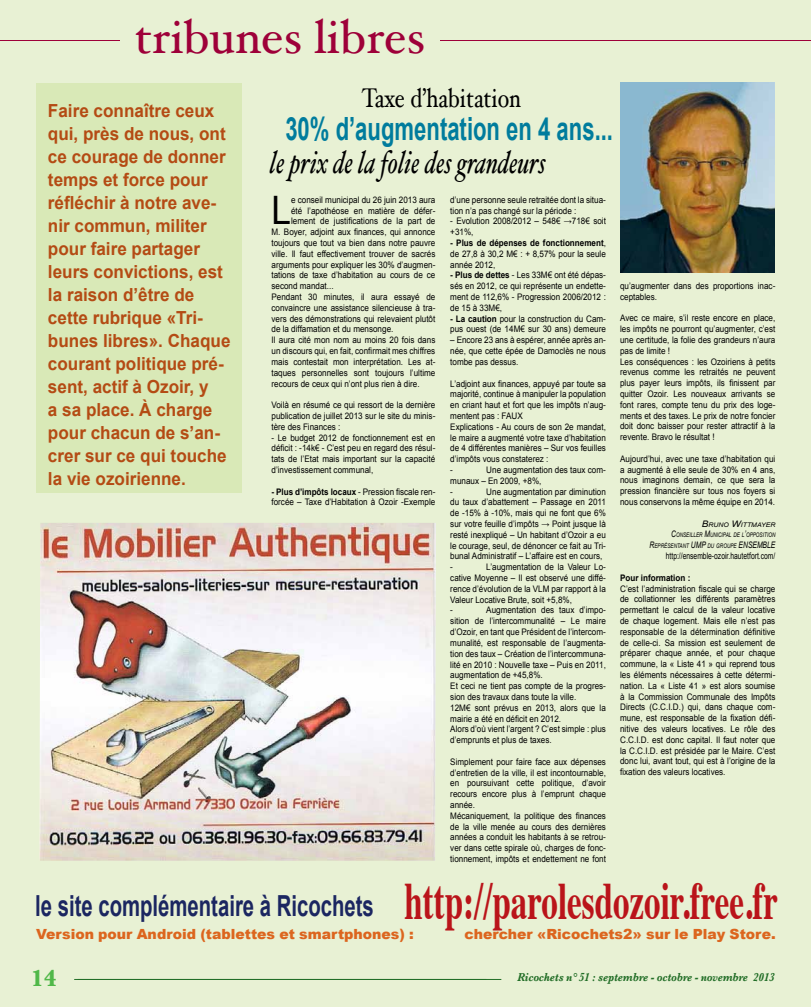
<style>
.page{position:relative;width:811px;height:1007px;background:#fff}
.page>*{position:absolute;margin:0;border:0;box-sizing:border-box;transform-origin:0 0}
.t1{font:48px "Hoefler Text";color:#9e0039}
.t2{font:39.2px "Arial";color:#000;scale:.9 1}
.t3{font:italic 32px "Hoefler Text";color:#000;scale:.75 1}
.t4{font:700 32px "Arial";color:#007c9d;scale:.69 1}
.t5{font:700 29px "Arial";color:#1b2661;scale:.7 1}
.t6{font:27px "Hoefler Text";color:#000;scale:.8 1}
.t7{font:700 24px "Baskerville";color:#50b848}
.t8{font:700 18px/23px "Arial";color:#b44b14;scale:.95 1}
.t9{font:900 14px "Arial";color:#dc651e}
.t10{font:italic 700 12px "Baskerville";color:#226e27;scale:.85 1}
.t11{font:9px/10.8px "Arial";color:#000;scale:.9 1}
.t12{font:9px "Arial";color:#000;scale:.75 1}
.t13{font:700 9px "Arial";color:#000;scale:.9 1}
.t14{font:italic 9px "Arial";color:#000;scale:.75 1}
.t15{font:italic 6.3px "Arial";color:#000;scale:.75 1}
.t16{font:italic 6.3px "Arial";color:#000;scale:1.1 1}
.s1{font-weight:700}
.s2{font-size:9px}
.s3{font-family:"Times";font-size:52.5px;color:#ba141a}
</style>
<div class="page">
<div style="left:0;top:0;width:811px;height:1006px;background:#e8f1d4"></div>
<hr style="left:0;top:40px;width:811px;height:1px;background:#9e0039">
<hr style="left:78px;top:979px;width:408px;height:1px;background:#226e27">
<div style="left:120px;top:4px;width:319px;height:49px;background:#e8f1d4"></div>
<div style="left:36px;top:83px;width:206px;height:410px;background:#d9e9b7"></div>
<hr style="left:74px;top:978px;width:427px;height:1px;background:#226e27">
<img style="left:620px;top:83px;width:154px;height:189px">
<img style="left:39px;top:523px;width:397px;height:337px">
<h1 class="t1" style="left:135px;top:8px;width:292px">tribunes libres</h1>
<h3 class="t6" style="left:362px;top:82px;width:200px">Taxe d’habitation</h3>
<h3 class="t4" style="left:285px;top:107px;width:476px">30% d’augmentation en 4 ans...</h3>
<h3 class="t3" style="left:270px;top:143px;width:369px">le prix de la folie des grandeurs</h3>
<p class="t8" style="left:48px;top:99px;width:194px">Faire connaître ceux qui, près de nous, ont ce courage de donner temps et force pour réfléchir à notre ave&shy;nir commun, militer pour faire partager leurs convictions, est la raison d’être de cette rubrique «Tri&shy;bunes libres». Chaque courant politique pré&shy;sent, actif à Ozoir, y<br>a sa place. à charge pour chacun de s’an&shy;crer sur ce qui touche la vie ozoirienne.</p>
<p class="t11" style="left:450px;top:194px;width:174px">d’une personne seule retraitée dont la situa&shy;tion n’a pas changé sur la période :</p>
<p class="t11" style="left:450px;top:216px;width:174px">- Evolution 2008/2012 – 548€ →718€ soit +31%,</p>
<p class="t11" style="left:450px;top:237px;width:174px;text-align:justify"><span class="s1">- Plus de dépenses de fonctionnement</span>, de 27,8 à 30,2 M€ : + 8,57% pour la seule année 2012,</p>
<p class="t11" style="left:450px;top:270px;width:174px;text-align:justify"><span class="s1">- Plus de dettes</span> - Les 33M€ ont été dépas&shy;sés en 2012, ce qui représente un endette&shy;ment de 112,6% - Progression 2006/2012 : de 15 à 33M€,</p>
<p class="t11" style="left:450px;top:313px;width:174px"><span class="s1">- La caution</span> pour la construction du Cam&shy;pus ouest (de 14M€ sur 30 ans) demeure</p>
<p class="t11" style="left:450px;top:335px;width:174px;text-align:justify">– Encore 23 ans à espérer, année après an&shy;née, que cette épée de Damoclès ne nous tombe pas dessus.</p>
<p class="t11" style="left:450px;top:378px;width:174px">L’adjoint aux finances, appuyé par toute sa majorité, continue à manipuler la population en criant haut et fort que les impôts n’aug&shy;mentent pas : FAUX<br>Explications - Au cours de son 2e mandat, le maire a augmenté votre taxe d’habitation de 4 différentes manières – Sur vos feuilles d’impôts vous constaterez :<br>-</p>
<h2 class="t2" style="left:271px;top:185px;width:23px">L</h2>
<p class="t11" style="left:291px;top:194px;width:162px">e conseil municipal du 26 juin 2013 aura</p>
<p class="t11" style="left:291px;top:205px;width:162px">été l’apothéose en matière de défer-</p>
<p class="t11" style="left:291px;top:216px;width:162px">lement de justifications de la part de</p>
<p class="t11" style="left:271px;top:227px;width:184px">M. Boyer, adjoint aux finances, qui annonce</p>
<p class="t11" style="left:271px;top:237px;width:184px">toujours que tout va bien dans notre pauvre</p>
<p class="t11" style="left:271px;top:248px;width:184px">ville. Il faut effectivement trouver de sacrés</p>
<p class="t11" style="left:271px;top:259px;width:184px">arguments pour expliquer les 30% d’augmen-</p>
<p class="t11" style="left:271px;top:270px;width:184px">tations de taxe d’habitation au cours de ce</p>
<p class="t11" style="left:271px;top:281px;width:71px">second mandat...</p>
<p class="t11" style="left:271px;top:291px;width:184px">Pendant 30 minutes, il aura essayé de</p>
<p class="t11" style="left:271px;top:302px;width:184px">convaincre une assistance silencieuse à tra-</p>
<p class="t11" style="left:271px;top:313px;width:183px">vers des démonstrations qui relevaient plutôt</p>
<p class="t11" style="left:271px;top:324px;width:137px">de la diffamation et du mensonge.</p>
<p class="t11" style="left:271px;top:335px;width:184px">Il aura cité mon nom au moins 20 fois dans</p>
<p class="t11" style="left:271px;top:345px;width:184px">un discours qui, en fait, confirmait mes chiffres</p>
<p class="t11" style="left:271px;top:356px;width:184px">mais contestait mon interprétation. Les at-</p>
<p class="t11" style="left:271px;top:367px;width:184px">taques personnelles sont toujours l’ultime</p>
<p class="t11" style="left:271px;top:378px;width:166px">recours de ceux qui n’ont plus rien à dire.</p>
<p class="t11" style="left:271px;top:399px;width:184px;text-align:justify">Voilà en résumé ce qui ressort de la dernière publication de juillet 2013 sur le site du minis&shy;tère des Finances :</p>
<p class="t11" style="left:271px;top:432px;width:184px;text-align:justify">- Le budget 2012 de fonctionnement est en déficit : -14k€ - C’est peu en regard des résul&shy;tats de l’Etat mais important sur la capacité d’investissement communal,</p>
<p class="t11" style="left:271px;top:486px;width:184px"><span class="s1">- Plus d’impôts locaux</span> - Pression fiscale ren&shy;forcée – Taxe d’Habitation à Ozoir -Exemple</p>
<p class="t11" style="left:450px;top:464px;width:174px;text-indent:36px">Une augmentation des taux com&shy;munaux – En 2009, +8%,<br>-</p>
<p class="t11" style="left:450px;top:486px;width:174px;text-indent:36px">Une augmentation par diminution du taux d’abattement – Passage en 2011 de -15% à -10%, mais qui ne font que 6% sur votre feuille d’impôts → Point jusque là resté inexpliqué – Un habitant d’Ozoir a eu le courage, seul, de dénoncer ce fait au Tri&shy;bunal Administratif – L’affaire est en cours, -</p>
<p class="t11" style="left:450px;top:561px;width:174px;text-indent:36px">L’augmentation de la Valeur Lo&shy;cative Moyenne – Il est observé une diffé&shy;rence d’évolution de la VLM par rapport à la<br>Valeur Locative Brute, soit +5,8%,<br>-</p>
<p class="t11" style="left:450px;top:605px;width:174px;text-indent:36px">Augmentation des taux d’impo&shy;sition de l’intercommunalité – Le maire d’Ozoir, en tant que Président de l’intercom&shy;munalité, est responsable de l’augmenta&shy;tion des taux – Création de l’intercommuna&shy;lité en 2010 : Nouvelle taxe – Puis en 2011, augmentation de +45,8%.<br>Et ceci ne tient pas compte de la progres&shy;sion des travaux dans toute la ville.<br>12M€ sont prévus en 2013, alors que la mairie a été en déficit en 2012.<br>Alors d’où vient l’argent ? C’est simple : plus d’emprunts et plus de taxes.</p>
<p class="t11" style="left:450px;top:756px;width:174px">Simplement pour faire face aux dépenses d’entretien de la ville, il est incontournable, en poursuivant cette politique, d’avoir recours encore plus à l’emprunt chaque année.<br>Mécaniquement, la politique des finances de la ville menée au cours des dernières années a conduit les habitants à se retrou&shy;ver dans cette spirale où, charges de fonc&shy;tionnement, impôts et endettement ne font</p>
<p class="t11" style="left:620px;top:280px;width:174px">qu’augmenter dans des proportions inac&shy;ceptables.</p>
<p class="t11" style="left:620px;top:313px;width:174px">Avec ce maire, s’il reste encore en place, les impôts ne pourront qu’augmenter, c’est une certitude, la folie des grandeurs n’aura pas de limite !<br>Les conséquences : les Ozoiriens à petits revenus comme les retraités ne peuvent plus payer leurs impôts, ils finissent par quitter Ozoir. Les nouveaux arrivants se font rares, compte tenu du prix des loge&shy;ments et des taxes. Le prix de notre foncier doit donc baisser pour rester attractif à la revente. Bravo le résultat !</p>
<p class="t11" style="left:620px;top:453px;width:174px;text-align:justify">Aujourd’hui, avec une taxe d’habitation qui a augmenté à elle seule de 30% en 4 ans, nous imaginons demain, ce que sera la pression financière sur tous nos foyers si nous conservons la même équipe en 2014.</p>
<p class="t16" style="left:702px;top:520px;width:68px"><span class="s2">B</span>RUNO <span class="s2">W</span>ITTMAYER</p>
<p class="t15" style="left:671px;top:531px;width:140px"><span class="s2">C</span>ONSEILLER <span class="s2">M</span>UNICIPAL DE L<span class="s2">’</span>OPPOSITION</p>
<p class="t15" style="left:649px;top:542px;width:126px"><span class="s2">R</span>EPRÉSENTANT <span class="s2">UMP</span> DU GROUPE <span class="s2">ENSE</span></p>
<p class="t14" style="left:757px;top:539px;width:21px">MBLE</p>
<p class="t12" style="left:666px;top:550px;width:148px">http://ensemble-ozoir.hautetfort.com/</p>
<p class="t13" style="left:620px;top:571px;width:80px">Pour information :</p>
<p class="t11" style="left:620px;top:583px;width:174px;text-align:justify">C’est l’administration fiscale qui se charge de collationner les différents paramètres permettant le calcul de la valeur locative de chaque logement. Mais elle n’est pas responsable de la détermination définitive de celle-ci. Sa mission est seulement de préparer chaque année, et pour chaque commune, la « Liste 41 » qui reprend tous les éléments nécessaires à cette détermi&shy;nation. La « Liste 41 » est alors soumise à la Commission Communale des Impôts Directs (C.C.I.D.) qui, dans chaque com&shy;mune, est responsable de la fixation défi&shy;nitive des valeurs locatives. Le rôle des C.C.I.D. est donc capital. Il faut noter que la C.C.I.D. est présidée par le Maire. C’est donc lui, avant tout, qui est à l’origine de la fixation des valeurs locatives.</p>
<h3 class="t5" style="left:35px;top:886px;width:1062px">le site complémentaire à Ricochets <span class="s3">http://parolesdozoir.free.fr</span></h3>
<h3 class="t9" style="left:36px;top:923px;width:379px">Version pour Android (tablettes et smartphones) :</h3>
<h3 class="t9" style="left:464px;top:923px;width:313px">chercher «Ricochets2» sur le Play Store.</h3>
<h3 class="t7" style="left:31px;top:964px;width:28px">14</h3>
<h3 class="t10" style="left:526px;top:970px;width:266px">Ricochets n° 51 : septembre, octobre, novembre</h3>
<h3 class="t10" style="left:517px;top:970px;width:303px">Ricochets n° 51 : septembre - octobre - novembre 2013</h3>
</div>
